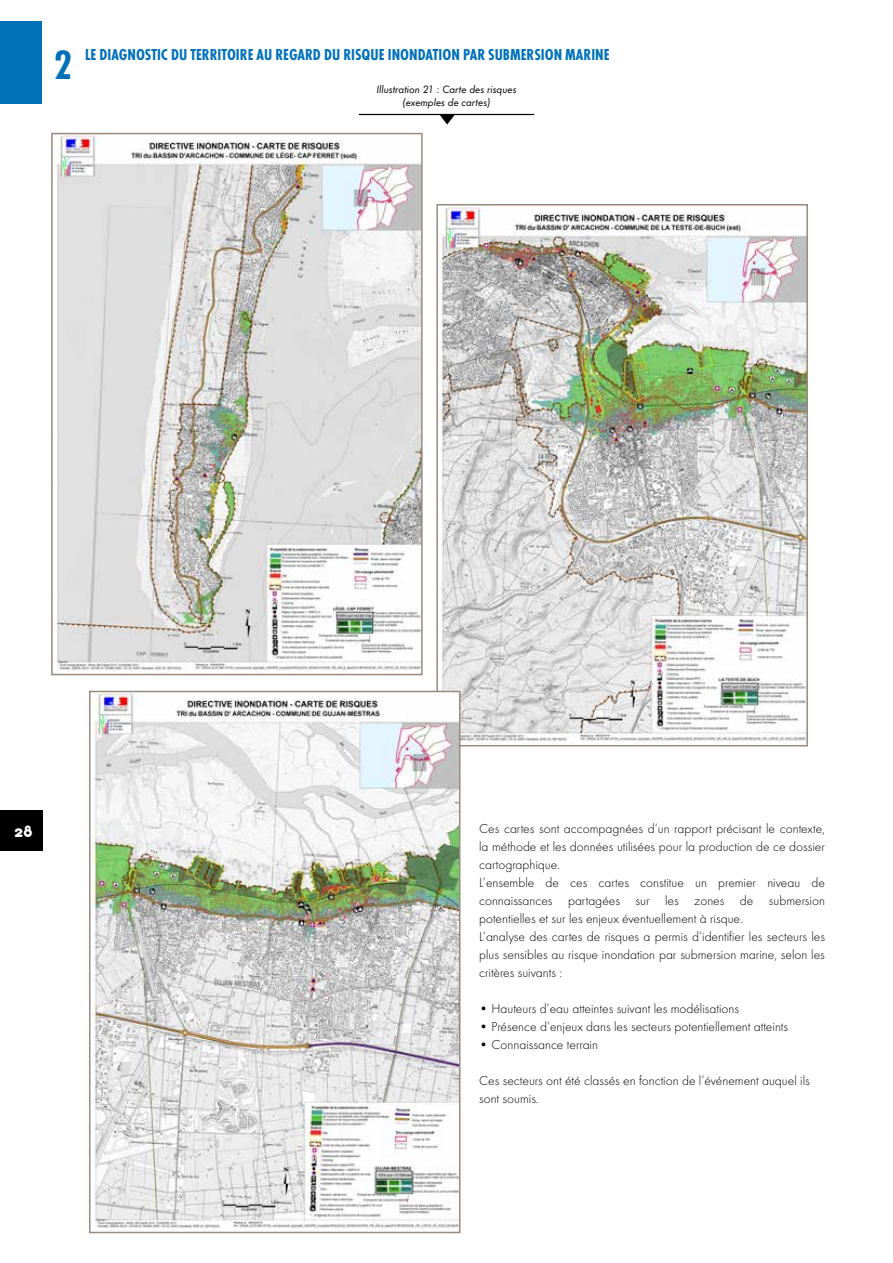
<style>
.page{position:relative;width:893px;height:1263px;background:#fff}
.page>*{position:absolute;margin:0;border:0;box-sizing:border-box;transform-origin:0 0}
.t1{font:700 condensed 42.45px "Futura T";color:#0071b9}
.t2{font:18px "Arista 2.0";color:#fff}
.t3{font:700 condensed 16.5px "Futura T";color:#0071b9}
.t4{font:300 13.5px/18px "Futura T";color:#000}
.t5{font:italic 11.1px/12.3px "Futura T";color:#000;text-align:center}
</style>
<div class="page">
<div style="left:0;top:810px;width:43px;height:40px;background:#000"></div>
<img style="left:54px;top:136px;width:366px;height:536px">
<div style="left:51px;top:133px;width:372px;height:542px;border:2px solid #998a80"></div>
<img style="left:439px;top:207px;width:366px;height:536px">
<div style="left:436px;top:204px;width:372px;height:542px;border:2px solid #998a80"></div>
<img style="left:92px;top:694px;width:365px;height:536px">
<div style="left:89px;top:691px;width:371px;height:542px;border:2px solid #998a80"></div>
<hr style="left:359px;top:114px;width:175px;height:1px;background:#000">
<svg style="left:439px;top:115px;width:16px;height:10px"></svg>
<div style="left:0;top:21px;width:41px;height:83px;background:#0071b9"></div>
<h1 class="t1" style="left:54px;top:40px;width:20px">2</h1>
<p class="t3" style="left:85px;top:45px;width:526px">LE DIAGNOSTIC DU TERRITOIRE AU REGARD DU RISQUE INONDATION PAR SUBMERSION MARINE</p>
<p class="t5" style="left:376px;top:84px;width:142px">Illustration 21 : Carte des risques (exemples de cartes)</p>
<h2 class="t2" style="left:14px;top:820px;width:20px">28</h2>
<p class="t4" style="left:479px;top:819px;width:347px">Ces cartes sont accompagnées d’un rapport précisant le contexte, la méthode et les données utilisées pour la production de ce dossier cartographique.<br>L’ensemble de ces cartes constitue un premier niveau de connaissances partagées sur les zones de submersion potentielles et sur les enjeux éventuellement à risque.<br>L’analyse des cartes de risques a permis d’identifier les secteurs les plus sensibles au risque inondation par submersion marine, selon les critères suivants :</p>
<p class="t4" style="left:479px;top:999px;width:261px">• Hauteurs d’eau atteintes suivant les modélisations</p>
<p class="t4" style="left:479px;top:1017px;width:311px">• Présence d’enjeux dans les secteurs potentiellement atteints</p>
<p class="t4" style="left:479px;top:1035px;width:120px">• Connaissance terrain</p>
<p class="t4" style="left:479px;top:1071px;width:332px">Ces secteurs ont été classés en fonction de l’événement auquel ils sont soumis.</p>
</div>
